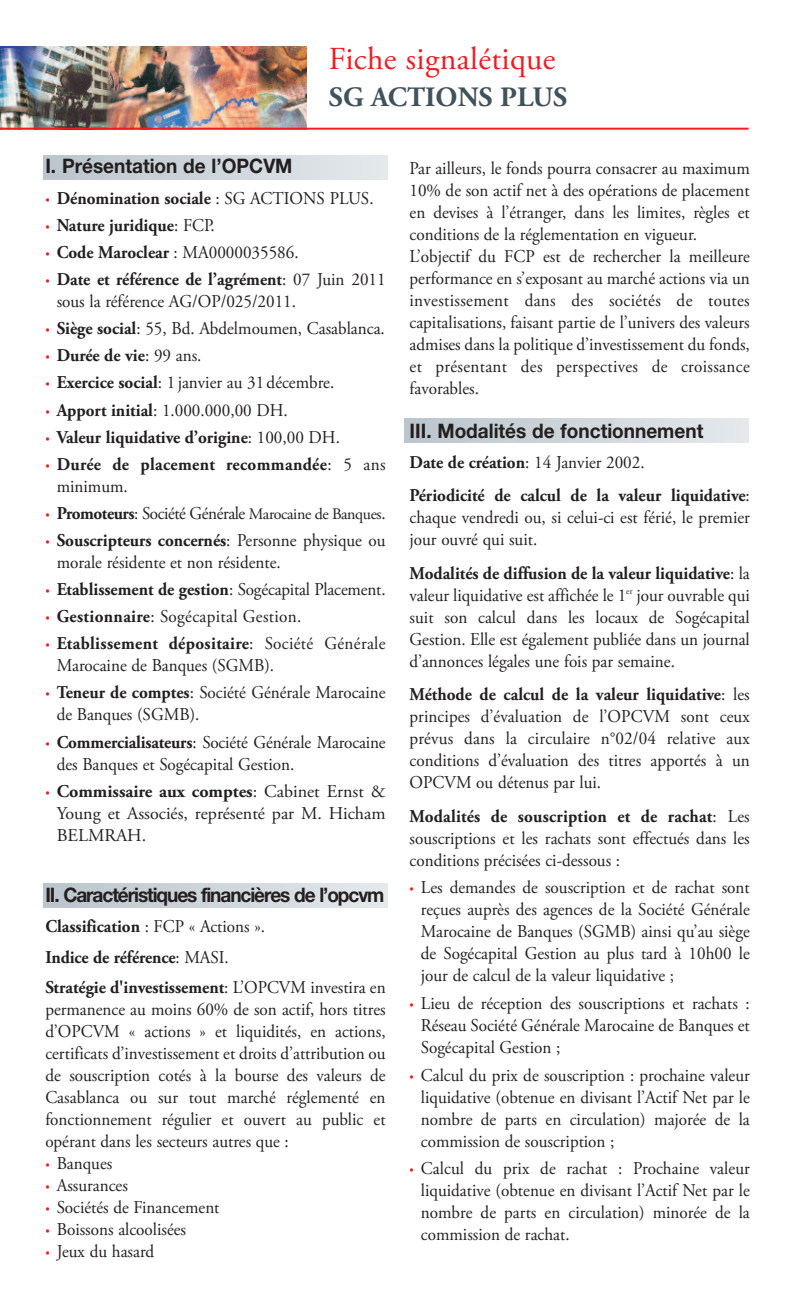
<style>
.page{position:relative;width:794px;height:1304px;background:#fff}
.page>*{position:absolute;margin:0;border:0;box-sizing:border-box;transform-origin:0 0}
.t1{font:32px "Adobe Garamond Pro";letter-spacing:.01em;color:#ee1d23}
.t2{font:700 28px "Adobe Garamond Pro";color:#41525c}
.t3{font:700 20px "Helvetica Neue LT Com";color:#231f20;scale:.95 1}
.t4{font:700 20px "Helvetica Neue LT Com";letter-spacing:-.055em;color:#231f20;scale:.95 1}
.t5{font:18px/22px "Adobe Garamond Pro";color:#231f20;text-align:justify;scale:.95 1}
.t6{font:700 18px/30.6px "Adobe Garamond Pro";color:#231f20;scale:.95 1}
.t7{font:18px/22px "Adobe Garamond Pro";color:#231f20;text-align:justify}
.t8{font:700 18px/22px "Adobe Garamond Pro";letter-spacing:.02em;color:#231f20;scale:.95 1}
.t9{font:18px "Adobe Garamond Pro";letter-spacing:.02em;color:#231f20;scale:.95 1}
.t10{font:16px "Adobe Garamond Pro";letter-spacing:-.025em;color:#231f20}
.s1{font-weight:400;font-size:12px;color:#ee1d23}
.s2{font-weight:400}
.s3{font-size:12px;color:#ee1d23}
.s4{font-weight:700}
.s5{font-weight:700;font-size:18px}
.s6{font-size:18px}
</style>
<div class="page">
<img style="left:0;top:47px;width:306px;height:81px">
<hr style="left:0;top:128px;width:748px;height:2px;background:#ee1d23">
<div style="left:43px;top:883px;width:344px;height:24px;background:linear-gradient(to right,#bac5cc,#e4e8ec)"></div>
<div style="left:405px;top:419px;width:343px;height:23px;background:linear-gradient(to right,#bac5cc,#e4e8ec)"></div>
<div style="left:43px;top:156px;width:344px;height:23px;background:linear-gradient(to right,#bac5cc,#e4e8ec)"></div>
<h1 class="t1" style="left:329px;top:46px;width:228px">Fiche signalétique</h1>
<h2 class="t2" style="left:329px;top:85px;width:240px">SG ACTIONS PLUS</h2>
<p class="t3" style="left:45px;top:154px;width:262px">I. Présentation de l’OPCVM</p>
<p class="t6" style="left:45px;top:184px;width:347px"><span class="s1">•</span> Dénomination sociale <span class="s2">: SG ACTIONS PLUS.</span></p>
<p class="t6" style="left:45px;top:212px;width:180px"><span class="s1">•</span> Nature juridique<span class="s2">: FCP.</span></p>
<p class="t5" style="left:45px;top:243px;width:268px"><span class="s3">•</span> <span class="s4">Code Maroclear</span> : MA0000035586.</p>
<p class="t5" style="left:57px;top:270px;width:348px;text-indent:-11px"><span class="s3">•</span> <span class="s4">Date et référence de l’agrément</span>: 07 Juin 2011 sous la référence AG/OP/025/2011.</p>
<p class="t5" style="left:45px;top:319px;width:359px"><span class="s3">•</span> <span class="s4">Siège social</span>: 55, Bd. Abdelmoumen, Casablanca.</p>
<p class="t6" style="left:45px;top:342px;width:166px"><span class="s1">•</span> Durée de vie<span class="s2">: 99 ans.</span></p>
<p class="t5" style="left:45px;top:373px;width:306px"><span class="s3">•</span> <span class="s4">Exercice social</span>: 1 janvier au 31 décembre.</p>
<p class="t5" style="left:45px;top:400px;width:257px"><span class="s3">•</span> <span class="s4">Apport initial</span>: 1.000.000,00 DH.</p>
<p class="t6" style="left:45px;top:423px;width:312px"><span class="s1">•</span> Valeur liquidative d’origine<span class="s2">: 100,00 DH.</span></p>
<p class="t8" style="left:57px;top:455px;width:348px;text-indent:-11px"><span class="s1">•</span> Durée de placement recommandée<span class="s2">: 5 ans minimum.</span></p>
<p class="t10" style="left:45px;top:507px;width:342px"><span class="s3">•</span> <span class="s5">Promoteurs</span><span class="s6">: Société Générale</span> Marocaine de Banques<span class="s6">.</span></p>
<p class="t5" style="left:57px;top:531px;width:348px;text-indent:-11px"><span class="s3">•</span> <span class="s4">Souscripteurs concernés</span>: Personne physique ou morale résidente et non résidente.</p>
<p class="t6" style="left:45px;top:576px;width:360px"><span class="s1">•</span> Etablissement de gestion<span class="s2">: Sogécapital Placement.</span></p>
<p class="t9" style="left:45px;top:609px;width:271px"><span class="s3">•</span> <span class="s4">Gestionnaire</span>: Sogécapital Gestion.</p>
<p class="t5" style="left:57px;top:634px;width:348px;text-indent:-11px"><span class="s3">•</span> <span class="s4">Etablissement dépositaire</span>: Société Générale<br>Marocaine de Banques (SGMB).</p>
<p class="t5" style="left:57px;top:683px;width:348px;text-indent:-11px"><span class="s3">•</span> <span class="s4">Teneur de comptes</span>: Société Générale Marocaine de Banques (SGMB).</p>
<p class="t5" style="left:57px;top:732px;width:348px;text-indent:-11px"><span class="s3">•</span> <span class="s4">Commercialisateurs</span>: Société Générale Marocaine des Banques et Sogécapital Gestion.</p>
<p class="t7" style="left:57px;top:781px;width:330px;text-indent:-11px"><span class="s3">•</span> <span class="s4">Commissaire aux comptes</span>: Cabinet Ernst &amp; Young et Associés, représenté par M. Hicham BELMRAH.</p>
<p class="t4" style="left:45px;top:882px;width:358px">II. Caractéristiques financières de l’opcvm</p>
<p class="t6" style="left:45px;top:913px;width:360px">Classification <span class="s2">: FCP « Actions ».<br></span>Indice de référence<span class="s2">: MASI.<br></span>Stratégie d'investissement<span class="s2">: L’OPCVM investira en</span></p>
<p class="t5" style="left:45px;top:1000px;width:360px">permanence au moins 60% de son actif, hors titres d’OPCVM « actions » et liquidités, en actions, certificats d’investissement et droits d’attribution ou de souscription cotés à la bourse des valeurs de Casablanca ou sur tout marché réglementé en fonctionnement régulier et ouvert au public et opérant dans les secteurs autres que :</p>
<p class="t5" style="left:45px;top:1154px;width:72px"><span class="s3">•</span> Banques</p>
<p class="t5" style="left:45px;top:1176px;width:88px"><span class="s3">•</span> Assurances</p>
<p class="t5" style="left:45px;top:1198px;width:185px"><span class="s3">•</span> Sociétés de Financement</p>
<p class="t5" style="left:45px;top:1220px;width:150px"><span class="s3">•</span> Boissons alcoolisées</p>
<p class="t5" style="left:45px;top:1242px;width:116px"><span class="s3">•</span> Jeux du hasard</p>
<p class="t5" style="left:409px;top:158px;width:360px;text-align:left">Par ailleurs, le fonds pourra consacrer au maximum 10% de son actif net à des opérations de placement en devises à l’étranger, dans les limites, règles et conditions de la réglementation en vigueur.<br>L’objectif du FCP est de rechercher la meilleure performance en s’exposant au marché actions via un investissement dans des sociétés de toutes capitalisations, faisant partie de l’univers des valeurs admises dans la politique d’investissement du fonds, et présentant des perspectives de croissance favorables.</p>
<p class="t3" style="left:409px;top:418px;width:311px">III. Modalités de fonctionnement</p>
<p class="t6" style="left:409px;top:447px;width:360px;line-height:33.4px">Date de création<span class="s2">: 14 Janvier 2002.<br></span>Périodicité de calcul de la valeur liquidative<span class="s2">:</span></p>
<p class="t5" style="left:409px;top:508px;width:360px">chaque vendredi ou, si celui-ci est férié, le premier jour ouvré qui suit.</p>
<p class="t5" style="left:409px;top:564px;width:360px"><span class="s4">Modalités de diffusion de la valeur liquidative</span>: la valeur liquidative est affichée le 1<sup>er</sup> jour ouvrable qui suit son calcul dans les locaux de Sogécapital Gestion. Elle est également publiée dans un journal d’annonces légales une fois par semaine.</p>
<p class="t5" style="left:409px;top:685px;width:360px"><span class="s4">Méthode de calcul de la valeur liquidative</span>: les principes d’évaluation de l’OPCVM sont ceux prévus dans la circulaire n°02/04 relative aux conditions d’évaluation des titres apportés à un OPCVM ou détenus par lui.</p>
<p class="t5" style="left:409px;top:806px;width:360px"><span class="s4">Modalités de souscription et de rachat</span>: Les souscriptions et les rachats sont effectués dans les conditions précisées ci-dessous :</p>
<p class="t5" style="left:421px;top:878px;width:348px;text-indent:-11px"><span class="s3">•</span> Les demandes de souscription et de rachat sont reçues auprès des agences de la Société Générale Marocaine de Banques (SGMB) ainsi qu’au siège de Sogécapital Gestion au plus tard à 10h00 le jour de calcul de la valeur liquidative ;</p>
<p class="t5" style="left:421px;top:994px;width:348px;text-indent:-11px"><span class="s3">•</span> Lieu de réception des souscriptions et rachats :<br>Réseau Société Générale Marocaine de Banques et Sogécapital Gestion ;</p>
<p class="t5" style="left:421px;top:1065px;width:348px;text-indent:-11px"><span class="s3">•</span> Calcul du prix de souscription : prochaine valeur liquidative (obtenue en divisant l’Actif Net par le nombre de parts en circulation) majorée de la commission de souscription ;</p>
<p class="t5" style="left:421px;top:1159px;width:348px;text-indent:-11px"><span class="s3">•</span> Calcul du prix de rachat : Prochaine valeur liquidative (obtenue en divisant l’Actif Net par le nombre de parts en circulation) minorée de la commission de rachat.</p>
</div>
